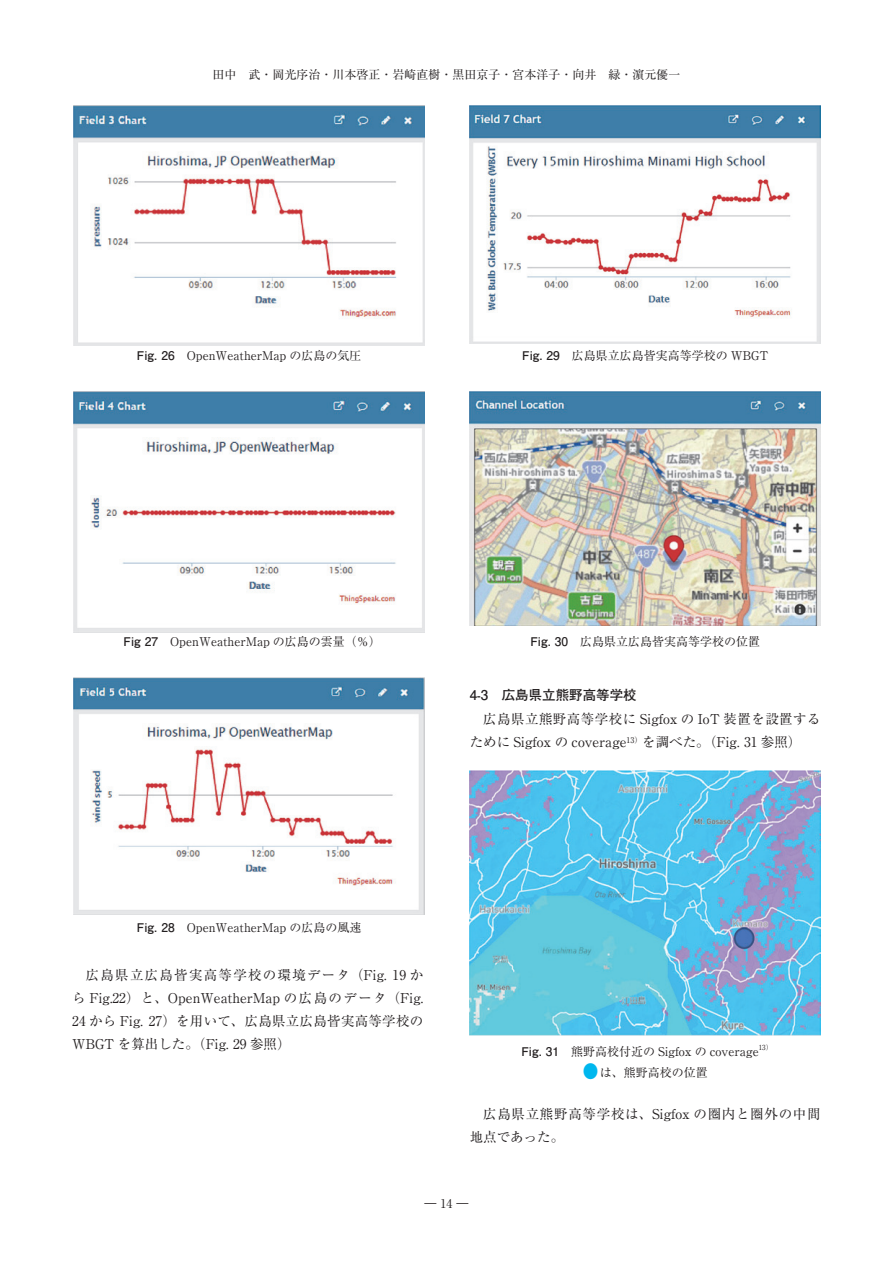
<style>
.page{position:relative;width:893px;height:1263px;background:#fff}
.page>*{position:absolute;margin:0;border:0;box-sizing:border-box;transform-origin:0 0}
.t1{font:13.5px/23.2px "Ryumin Pro";letter-spacing:.01em;color:#231f20;text-align:justify}
.t2{font:13.5px/23.2px "Ryumin Pro";letter-spacing:.05em;color:#231f20}
.t3{font:700 13.5px "Futo Go B101 Pro";color:#231f20}
.t4{font:12px "Ryumin Pro";color:#231f20}
.t5{font:7.05px "Ryumin Pro";color:#231f20}
.s1{font-family:"Futo Go B101 Pro";font-weight:700}
.s2{font-family:"Ryumin Pro";font-weight:800}
.s3{font-size:18px;color:#00b7ee}
</style>
<div class="page">
<img style="left:74px;top:105px;width:350px;height:240px">
<img style="left:470px;top:105px;width:351px;height:238px">
<img style="left:470px;top:770px;width:351px;height:266px">
<img style="left:74px;top:391px;width:350px;height:241px">
<img style="left:470px;top:391px;width:351px;height:235px">
<img style="left:74px;top:677px;width:350px;height:238px">
<p class="t4" style="left:212px;top:65px;width:469px">田中　武・岡光序治・川本啓正・岩崎直樹・黒田京子・宮本洋子・向井　緑・濵元優一</p>
<p class="t4" style="left:137px;top:346px;width:226px"><span class="s1">Fig. 26</span>　OpenWeatherMap の広島の気圧</p>
<p class="t4" style="left:522px;top:346px;width:248px"><span class="s1">Fig. 29　</span>広島県立広島皆実高等学校の WBGT</p>
<p class="t4" style="left:123px;top:632px;width:259px"><span class="s1">Fig 27</span>　OpenWeatherMap の広島の雲量（％）</p>
<p class="t4" style="left:530px;top:632px;width:231px"><span class="s1">Fig. 30</span>　広島県立広島皆実高等学校の位置</p>
<p class="t3" style="left:470px;top:685px;width:169px">4<span class="s2">-</span>3 広島県立熊野高等学校</p>
<p class="t1" style="left:470px;top:706px;width:353px;text-indent:14px">広島県立熊野高等学校に Sigfox の IoT 装置を設置するために Sigfox の coverage<sup>13）</sup>を調べた。（Fig. 31 参照）</p>
<p class="t4" style="left:137px;top:918px;width:226px"><span class="s1">Fig. 28</span>　OpenWeatherMap の広島の風速</p>
<p class="t1" style="left:72px;top:962px;width:353px;text-indent:14px">広島県立広島皆実高等学校の環境データ（Fig. 19 から Fig.22）と、OpenWeatherMap の広島のデータ（Fig.<br>24 から Fig. 27）を用いて、広島県立広島皆実高等学校のWBGT を算出した。（Fig. 29 参照）</p>
<p class="t4" style="left:521px;top:1042px;width:239px"><span class="s1">Fig. 31</span>　熊野高校付近の Sigfox の coverage</p>
<p class="t5" style="left:759px;top:1041px;width:15px">13）</p>
<p class="t4" style="left:583px;top:1063px;width:127px"><span class="s3">●</span>は、熊野高校の位置</p>
<p class="t2" style="left:470px;top:1101px;width:352px;text-indent:14px">広島県立熊野高等学校は、Sigfox の圏内と圏外の中間地点であった。</p>
<p class="t4" style="left:424px;top:1194px;width:45px">― 14 ―</p>
</div>
